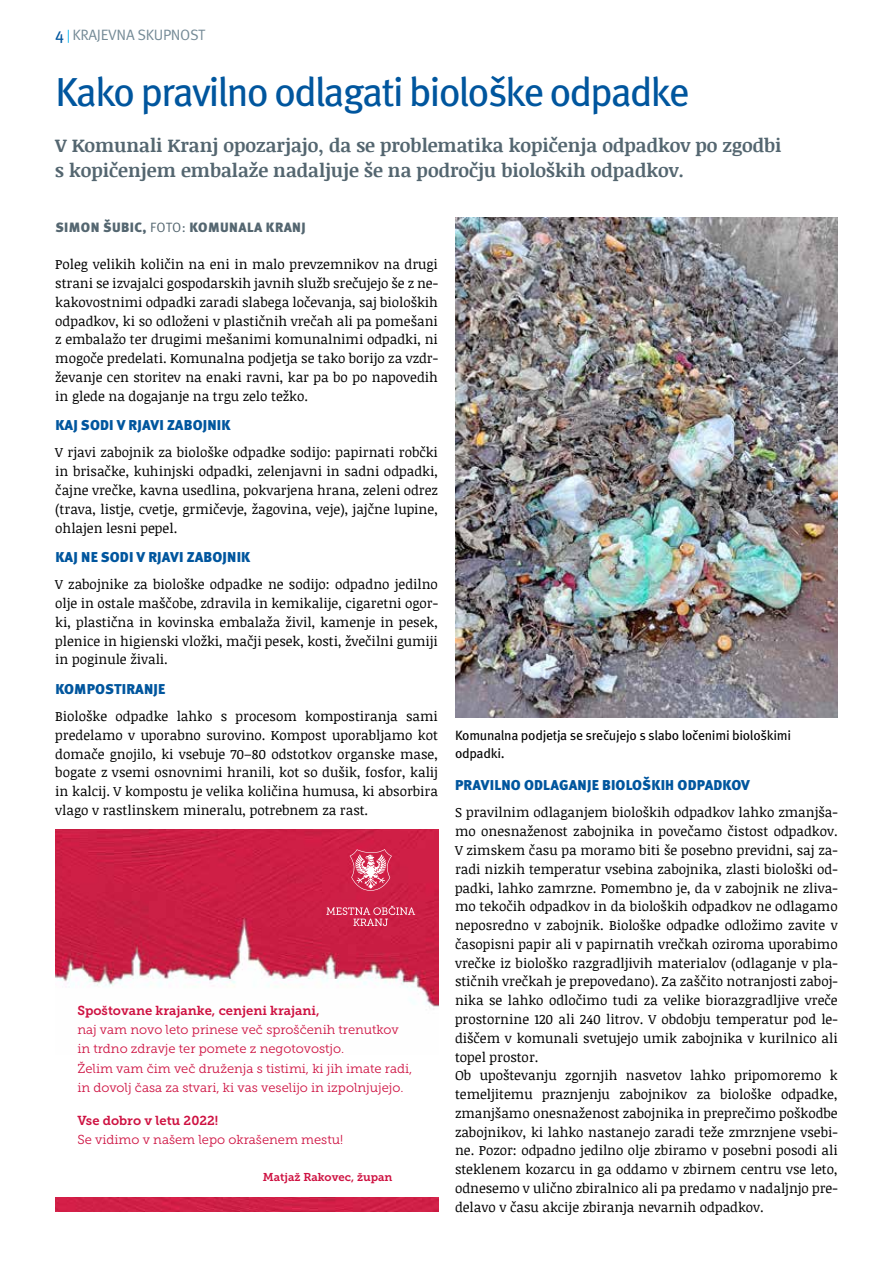
<style>
.page{position:relative;width:893px;height:1263px;background:#fff}
.page>*{position:absolute;margin:0;border:0;box-sizing:border-box;transform-origin:0 0}
.t1{font:40.5px "Meta Pro";letter-spacing:-.05em;color:#00569e}
.t2{font:700 18.75px/24.8px "Noticia Text";color:#546670}
.t3{font:15px "Meta Pro";letter-spacing:-.02em;color:#748a96}
.t4{font:900 14.25px "Meta Pro";letter-spacing:.01em;color:#00569e}
.t5{font:13.5px/18.8px "Noticia Text";color:#000;text-align:justify}
.t6{font:13.5px/18px "Meta Pro";letter-spacing:-.02em;color:#000}
.t7{font:900 13.5px "Meta Pro";letter-spacing:.03em;color:#546670}
.t8{font:12.9px/19.5px "Museo Slab 300";color:#ce1141}
.t9{font:12.9px "Museo Slab 700";color:#ce1141}
.t10{font:11.4px "Museo Slab 700";color:#ce1141}
.s1{font-size:16.5px;color:#00569e}
.s2{font-size:13.5px;color:#00afed}
.s3{font-weight:400}
</style>
<div class="page">
<img style="left:455px;top:218px;width:383px;height:499px">
<img style="left:55px;top:830px;width:383px;height:178px">
<img style="left:55px;top:1197px;width:383px;height:15px">
<svg style="left:326px;top:906px;width:89px;height:20px;background:#d34564"></svg>
<svg style="left:350px;top:849px;width:42px;height:42px;background:#db5d79"></svg>
<p class="t3" style="left:55px;top:25px;width:151px"><span class="s1">4</span> <span class="s2">|</span> KRAJEVNA SKUPNOST</p>
<h1 class="t1" style="left:55px;top:66px;width:636px">Kako pravilno odlagati biološke odpadke</h1>
<h2 class="t2" style="left:55px;top:132px;width:728px">V Komunali Kranj opozarjajo, da se problematika kopičenja odpadkov po zgodbi s kopičenjem embalaže nadaljuje še na področju bioloških odpadkov.</h2>
<p class="t7" style="left:55px;top:218px;width:252px">SIMON ŠUBIC, <span class="s3">FOTO:</span> KOMUNALA KRANJ</p>
<p class="t5" style="left:55px;top:255px;width:384px">Poleg velikih količin na eni in malo prevzemnikov na drugi strani se izvajalci gospodarskih javnih služb srečujejo še z ne&shy;kakovostnimi odpadki zaradi slabega ločevanja, saj bioloških odpadkov, ki so odloženi v plastičnih vrečah ali pa pomešani z embalažo ter drugimi mešanimi komunalnimi odpadki, ni mogoče predelati. Komunalna podjetja se tako borijo za vzdr&shy;ževanje cen storitev na enaki ravni, kar pa bo po napovedih in glede na dogajanje na trgu zelo težko.</p>
<p class="t4" style="left:55px;top:416px;width:177px">KAJ SODI V RJAVI ZABOJNIK</p>
<p class="t5" style="left:55px;top:443px;width:384px">V rjavi zabojnik za biološke odpadke sodijo: papirnati robčki in brisačke, kuhinjski odpadki, zelenjavni in sadni odpadki, čajne vrečke, kavna usedlina, pokvarjena hrana, zeleni odrez (trava, listje, cvetje, grmičevje, žagovina, veje), jajčne lupine, ohlajen lesni pepel.</p>
<p class="t4" style="left:55px;top:548px;width:197px">KAJ NE SODI V RJAVI ZABOJNIK</p>
<p class="t5" style="left:55px;top:575px;width:384px">V zabojnike za biološke odpadke ne sodijo: odpadno jedilno olje in ostale maščobe, zdravila in kemikalije, cigaretni ogor&shy;ki, plastična in kovinska embalaža živil, kamenje in pesek, plenice in higienski vložki, mačji pesek, kosti, žvečilni gumiji in poginule živali.</p>
<p class="t4" style="left:55px;top:680px;width:111px">KOMPOSTIRANJE</p>
<p class="t5" style="left:55px;top:706px;width:384px">Biološke odpadke lahko s procesom kompostiranja sami predelamo v uporabno surovino. Kompost uporabljamo kot domače gnojilo, ki vsebuje 70–80 odstotkov organske mase, bogate z vsemi osnovnimi hranili, kot so dušik, fosfor, kalij in kalcij. V kompostu je velika količina humusa, ki absorbira vlago v rastlinskem mineralu, potrebnem za rast.</p>
<p class="t9" style="left:77px;top:1003px;width:244px">Spoštovane krajanke, cenjeni krajani,</p>
<p class="t8" style="left:77px;top:1020px;width:336px">naj vam novo leto prinese več sproščenih trenutkov in trdno zdravje ter pomete z negotovostjo.<br>Želim vam čim več druženja s tistimi, ki jih imate radi, in dovolj časa za stvari, ki vas veselijo in izpolnjujejo.</p>
<p class="t9" style="left:77px;top:1113px;width:142px">Vse dobro v letu 2022!</p>
<p class="t8" style="left:77px;top:1130px;width:267px">Se vidimo v našem lepo okrašenem mestu!</p>
<p class="t10" style="left:263px;top:1170px;width:131px">Matjaž Rakovec, župan</p>
<p class="t6" style="left:455px;top:726px;width:338px">Komunalna podjetja se srečujejo s slabo ločenimi biološkimi odpadki.</p>
<p class="t4" style="left:455px;top:776px;width:296px">PRAVILNO ODLAGANJE BIOLOŠKIH ODPADKOV</p>
<p class="t5" style="left:455px;top:803px;width:384px;text-align:left">S pravilnim odlaganjem bioloških odpadkov lahko zmanjša&shy;mo onesnaženost zabojnika in povečamo čistost odpadkov.<br>V zimskem času pa moramo biti še posebno previdni, saj za&shy;radi nizkih temperatur vsebina zabojnika, zlasti biološki od&shy;padki, lahko zamrzne. Pomembno je, da v zabojnik ne zliva&shy;mo tekočih odpadkov in da bioloških odpadkov ne odlagamo neposredno v zabojnik. Biološke odpadke odložimo zavite v časopisni papir ali v papirnatih vrečkah oziroma uporabimo vrečke iz biološko razgradljivih materialov (odlaganje v pla&shy;stičnih vrečkah je prepovedano). Za zaščito notranjosti zaboj&shy;nika se lahko odločimo tudi za velike biorazgradljive vreče prostornine 120 ali 240 litrov. V obdobju temperatur pod le&shy;diščem v komunali svetujejo umik zabojnika v kurilnico ali topel prostor.<br>Ob upoštevanju zgornjih nasvetov lahko pripomoremo k temeljitemu praznjenju zabojnikov za biološke odpadke, zmanjšamo onesnaženost zabojnika in preprečimo poškodbe zabojnikov, ki lahko nastanejo zaradi teže zmrznjene vsebi&shy;ne. Pozor: odpadno jedilno olje zbiramo v posebni posodi ali steklenem kozarcu in ga oddamo v zbirnem centru vse leto, odnesemo v ulično zbiralnico ali pa predamo v nadaljnjo pre&shy;delavo v času akcije zbiranja nevarnih odpadkov.</p>
</div>
